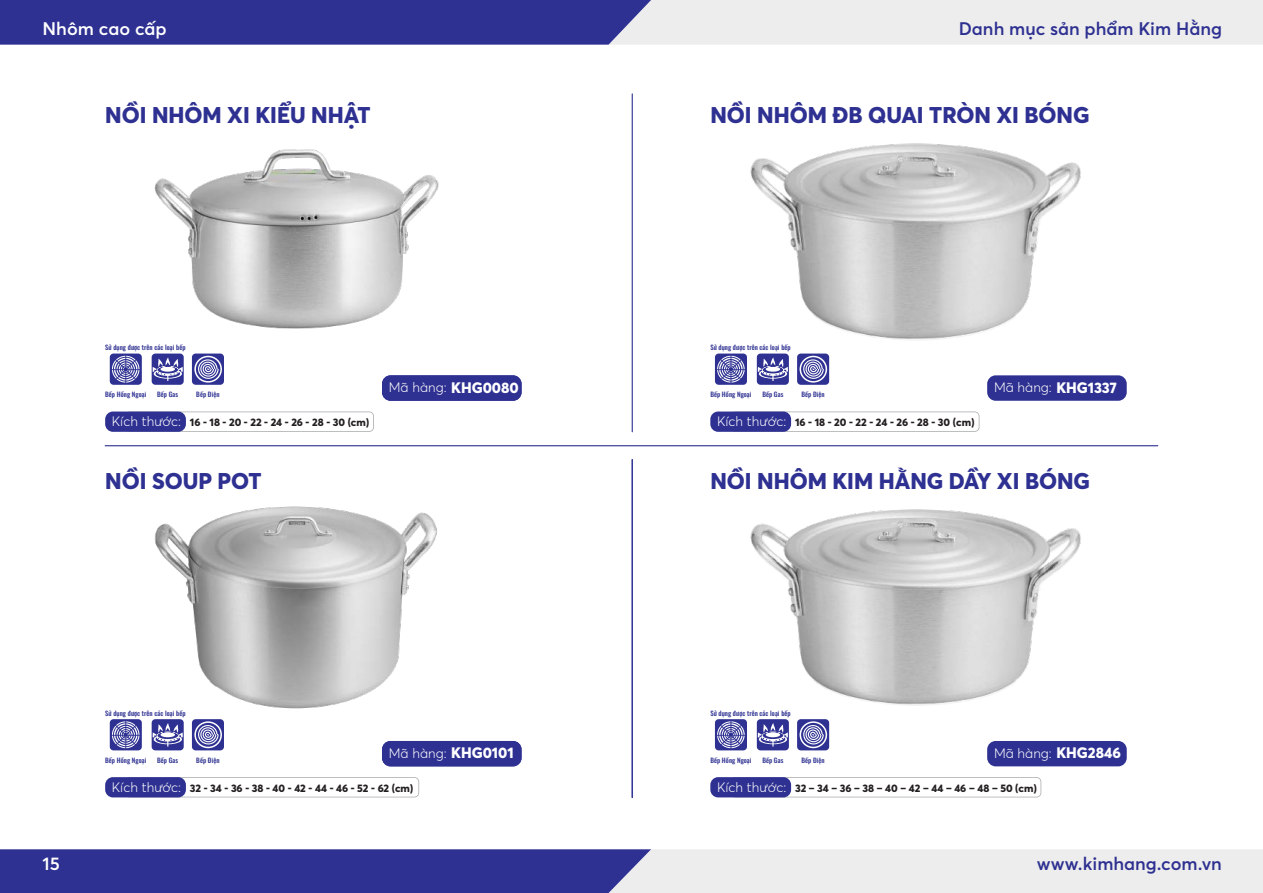
<style>
.page{position:relative;width:1263px;height:893px;background:#fff}
.page>*{position:absolute;margin:0;border:0;box-sizing:border-box;transform-origin:0 0}
.t1{font:800 22.5px "Averta";color:#2e3191}
.t2{font:600 18px "Averta";color:#2e3191}
.t3{font:600 18px "Averta";color:#fff}
.t4{font:800 15px "Averta";color:#fff}
.t5{font:300 13.5px "Averta";color:#fff}
.t6{font:800 10.8px "Averta";color:#231f20}
.t7{font:500 6.6px "Oswald";letter-spacing:.01em;color:#2e3191}
.s1{font-weight:800;font-size:15px}
.s2{font-weight:300;font-size:13.5px;color:#fff}
</style>
<div class="page">
<img style="left:132px;top:446px;width:329px;height:321px">
<img style="left:732px;top:427px;width:370px;height:366px">
<hr style="left:632px;top:94px;width:1px;height:338px;background:#2e3191">
<hr style="left:632px;top:460px;width:1px;height:338px;background:#2e3191">
<hr style="left:105px;top:445px;width:1053px;height:1px;background:#2e3191">
<div style="left:382px;top:375px;width:139px;height:26px;background:#2e3191;border-radius:9px"></div>
<svg style="left:0;top:0;width:1263px;height:45px;background:#8e90bf"></svg>
<svg style="left:0;top:849px;width:1263px;height:44px;background:#8e8fbf"></svg>
<img style="left:127px;top:149px;width:339px;height:252px">
<div style="left:987px;top:375px;width:140px;height:26px;background:#2e3191;border-radius:9px"></div>
<img style="left:732px;top:143px;width:370px;height:284px">
<svg style="left:110px;top:354px;width:32px;height:31px"></svg>
<svg style="left:192px;top:354px;width:32px;height:31px"></svg>
<svg style="left:152px;top:354px;width:32px;height:31px"></svg>
<hr style="left:632px;top:459px;width:1px;height:338px;background:#2e3191">
<div style="left:382px;top:741px;width:139px;height:25px;background:#2e3191;border-radius:9px"></div>
<div style="left:987px;top:741px;width:140px;height:25px;background:#2e3191;border-radius:9px"></div>
<svg style="left:715px;top:354px;width:32px;height:31px"></svg>
<svg style="left:797px;top:354px;width:32px;height:31px"></svg>
<svg style="left:757px;top:354px;width:32px;height:31px"></svg>
<svg style="left:715px;top:719px;width:32px;height:31px"></svg>
<svg style="left:797px;top:719px;width:32px;height:31px"></svg>
<svg style="left:757px;top:719px;width:32px;height:31px"></svg>
<svg style="left:110px;top:719px;width:32px;height:31px"></svg>
<svg style="left:192px;top:719px;width:32px;height:31px"></svg>
<svg style="left:152px;top:719px;width:32px;height:31px"></svg>
<svg style="left:181px;top:411px;width:193px;height:21px"></svg>
<div style="left:105px;top:411px;width:81px;height:21px;background:#2e3191;border-radius:8px"></div>
<svg style="left:181px;top:777px;width:238px;height:20px"></svg>
<div style="left:105px;top:777px;width:81px;height:20px;background:#2e3191;border-radius:8px"></div>
<svg style="left:786px;top:777px;width:255px;height:20px"></svg>
<div style="left:710px;top:777px;width:81px;height:20px;background:#2e3191;border-radius:8px"></div>
<svg style="left:786px;top:411px;width:193px;height:21px"></svg>
<div style="left:710px;top:411px;width:81px;height:21px;background:#2e3191;border-radius:8px"></div>
<h2 class="t3" style="left:43px;top:17px;width:126px">Nhôm cao cấp</h2>
<h2 class="t2" style="left:959px;top:17px;width:265px">Danh mục sản phẩm Kim Hằng</h2>
<h1 class="t1" style="left:105px;top:101px;width:267px">NỒI NHÔM XI KIỂU NHẬT</h1>
<h1 class="t1" style="left:710px;top:101px;width:381px">NỒI NHÔM ĐB QUAI TRÒN XI BÓNG</h1>
<p class="t7" style="left:105px;top:344px;width:82px">Sử dụng được trên các loại bếp</p>
<p class="t7" style="left:105px;top:391px;width:43px">Bếp Hồng Ngoại</p>
<p class="t7" style="left:157px;top:391px;width:22px">Bếp Gas</p>
<p class="t7" style="left:196px;top:391px;width:25px">Bếp Điện</p>
<h3 class="t4" style="left:451px;top:378px;width:69px">KHG0080</h3>
<h3 class="t5" style="left:389px;top:379px;width:59px">Mã hàng:</h3>
<h3 class="t4" style="left:492px;top:378px;width:24px">376</h3>
<p class="t7" style="left:710px;top:344px;width:82px">Sử dụng được trên các loại bếp</p>
<p class="t7" style="left:710px;top:391px;width:43px">Bếp Hồng Ngoại</p>
<p class="t7" style="left:762px;top:391px;width:22px">Bếp Gas</p>
<p class="t7" style="left:801px;top:391px;width:25px">Bếp Điện</p>
<h3 class="t5" style="left:994px;top:379px;width:124px">Mã hàng: <span class="s1">KHG1337</span></h3>
<h3 class="t6" style="left:112px;top:415px;width:259px"><span class="s2">Kích thước:</span> 16 - 18 - 20 - 22 - 24 - 26 - 28 - 30 (cm)</h3>
<h3 class="t6" style="left:717px;top:415px;width:259px"><span class="s2">Kích thước:</span> 16 - 18 - 20 - 22 - 24 - 26 - 28 - 30 (cm)</h3>
<h1 class="t1" style="left:105px;top:466px;width:158px">NỒI SOUP POT</h1>
<h1 class="t1" style="left:710px;top:466px;width:381px">NỒI NHÔM KIM HẰNG DẦY XI BÓNG</h1>
<p class="t7" style="left:105px;top:710px;width:82px">Sử dụng được trên các loại bếp</p>
<p class="t7" style="left:105px;top:757px;width:43px">Bếp Hồng Ngoại</p>
<p class="t7" style="left:157px;top:757px;width:22px">Bếp Gas</p>
<p class="t7" style="left:196px;top:757px;width:25px">Bếp Điện</p>
<h3 class="t4" style="left:451px;top:743px;width:64px">KHG0101</h3>
<h3 class="t5" style="left:389px;top:745px;width:59px">Mã hàng:</h3>
<h3 class="t4" style="left:492px;top:743px;width:24px">376</h3>
<p class="t7" style="left:710px;top:710px;width:82px">Sử dụng được trên các loại bếp</p>
<p class="t7" style="left:710px;top:757px;width:43px">Bếp Hồng Ngoại</p>
<p class="t7" style="left:762px;top:757px;width:22px">Bếp Gas</p>
<p class="t7" style="left:801px;top:757px;width:25px">Bếp Điện</p>
<h3 class="t5" style="left:994px;top:745px;width:128px">Mã hàng: <span class="s1">KHG2846</span></h3>
<h3 class="t6" style="left:112px;top:781px;width:303px"><span class="s2">Kích thước:</span> 32 - 34 - 36 - 38 - 40 - 42 - 44 - 46 - 52 - 62 (cm)</h3>
<h3 class="t6" style="left:717px;top:781px;width:321px"><span class="s2">Kích thước:</span> 32 – 34 – 36 – 38 – 40 – 42 – 44 – 46 – 48 – 50 (cm)</h3>
<h2 class="t3" style="left:43px;top:852px;width:19px">15</h2>
<h2 class="t2" style="left:1037px;top:852px;width:186px">www.kimhang.com.vn</h2>
</div>
